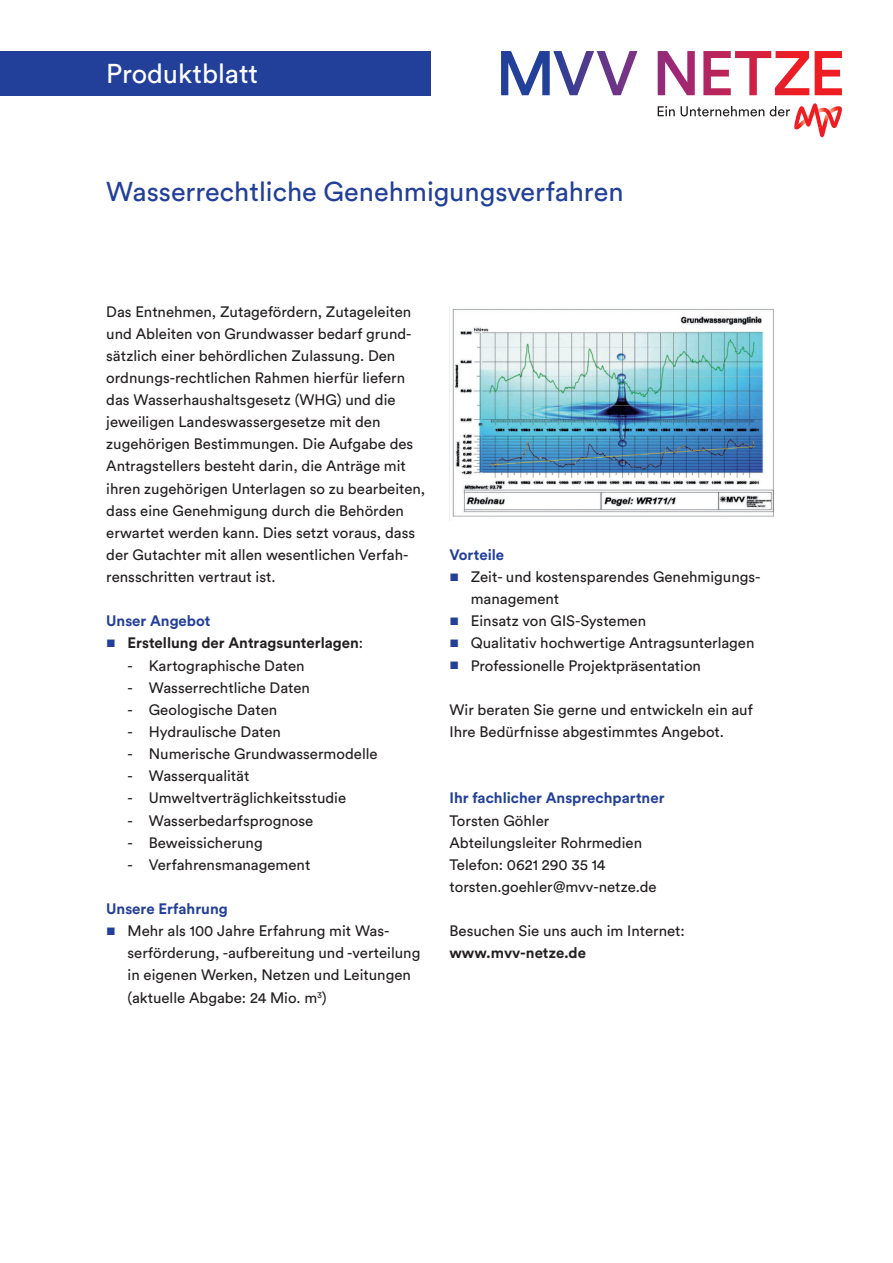
<style>
.page{position:relative;width:893px;height:1263px;background:#fff}
.page>*{position:absolute;margin:0;border:0;box-sizing:border-box;transform-origin:0 0}
.t1{font:27px "Circular Pro";color:#223f99}
.t2{font:27px "Circular Pro";color:#fff}
.t3{font:15px/22.2px "Circular Pro";color:#231f20}
.t4{font:700 15px "Circular Pro";color:#223f99}
.t5{font:700 15px "Circular Pro";color:#231f20}
.s1{font-weight:400;font-size:10.5px;color:#223f99}
.s2{font-weight:400}
.s3{font-size:10.5px;color:#223f99}
</style>
<div class="page">
<svg style="left:658px;top:106px;width:17px;height:10px"></svg>
<svg style="left:681px;top:106px;width:83px;height:10px"></svg>
<svg style="left:770px;top:103px;width:72px;height:34px"></svg>
<svg style="left:501px;top:51px;width:341px;height:44px"></svg>
<div style="left:0;top:51px;width:431px;height:45px;background:#223f99"></div>
<img style="left:449px;top:306px;width:325px;height:215px">
<h1 class="t2" style="left:106px;top:55px;width:153px">Produktblatt</h1>
<h1 class="t1" style="left:106px;top:173px;width:519px">Wasserrechtliche Genehmigungsverfahren</h1>
<p class="t3" style="left:106px;top:300px;width:321px">Das Entnehmen, Zutagefördern, Zutageleiten und Ableiten von Grundwasser bedarf grund&shy;sätzlich einer behördlichen Zulassung. Den ordnungs-rechtlichen Rahmen hierfür liefern das Wasserhaushaltsgesetz (WHG) und die jeweiligen Landeswassergesetze mit den zugehörigen Bestimmungen. Die Aufgabe des Antragstellers besteht darin, die Anträge mit ihren zugehörigen Unterlagen so zu bearbeiten, dass eine Genehmigung durch die Behörden erwartet werden kann. Dies setzt voraus, dass der Gutachter mit allen wesentlichen Verfah&shy;rensschritten vertraut ist.</p>
<p class="t4" style="left:106px;top:611px;width:106px">Unser Angebot</p>
<p class="t5" style="left:106px;top:633px;width:258px"><span class="s1">■</span> Erstellung der Antragsunterlagen<span class="s2">:</span></p>
<p class="t3" style="left:128px;top:654px;width:179px">- Kartographische Daten</p>
<p class="t3" style="left:128px;top:676px;width:184px">- Wasserrechtliche Daten</p>
<p class="t3" style="left:128px;top:698px;width:151px">- Geologische Daten</p>
<p class="t3" style="left:128px;top:720px;width:155px">- Hydraulische Daten</p>
<p class="t3" style="left:128px;top:742px;width:252px">- Numerische Grundwassermodelle</p>
<p class="t3" style="left:128px;top:764px;width:123px">- Wasserqualität</p>
<p class="t3" style="left:128px;top:786px;width:220px">- Umweltverträglichkeitsstudie</p>
<p class="t3" style="left:128px;top:808px;width:187px">- Wasserbedarfsprognose</p>
<p class="t3" style="left:128px;top:831px;width:137px">- Beweissicherung</p>
<p class="t3" style="left:128px;top:853px;width:184px">- Verfahrensmanagement</p>
<p class="t4" style="left:106px;top:898px;width:123px">Unsere Erfahrung</p>
<p class="t3" style="left:128px;top:919px;width:294px;text-indent:-21px"><span class="s3">■</span> Mehr als 100 Jahre Erfahrung mit Was&shy;serförderung, -aufbereitung und -verteilung in eigenen Werken, Netzen und Leitungen (aktuelle Abgabe: 24 Mio. m<sup>3</sup>)</p>
<p class="t4" style="left:449px;top:544px;width:56px">Vorteile</p>
<p class="t3" style="left:471px;top:565px;width:291px;text-indent:-21px"><span class="s3">■</span> Zeit- und kostensparendes Genehmigungs&shy;management</p>
<p class="t3" style="left:449px;top:609px;width:198px"><span class="s3">■</span> Einsatz von GIS-Systemen</p>
<p class="t3" style="left:449px;top:631px;width:307px"><span class="s3">■</span> Qualitativ hochwertige Antragsunterlagen</p>
<p class="t3" style="left:449px;top:654px;width:253px"><span class="s3">■</span> Professionelle Projektpräsentation</p>
<p class="t3" style="left:449px;top:698px;width:305px">Wir beraten Sie gerne und entwickeln ein auf<br>Ihre Bedürfnisse abgestimmtes Angebot.</p>
<p class="t4" style="left:449px;top:788px;width:217px">Ihr fachlicher Ansprechpartner</p>
<p class="t3" style="left:449px;top:808px;width:209px">Torsten Göhler<br>Abteilungsleiter Rohrmedien<br>Telefon: 0621 290 35 14 torsten.goehler@mvv-netze.de</p>
<p class="t3" style="left:449px;top:919px;width:237px">Besuchen Sie uns auch im Internet:</p>
<p class="t5" style="left:449px;top:943px;width:138px">www.mvv-netze.de</p>
</div>
